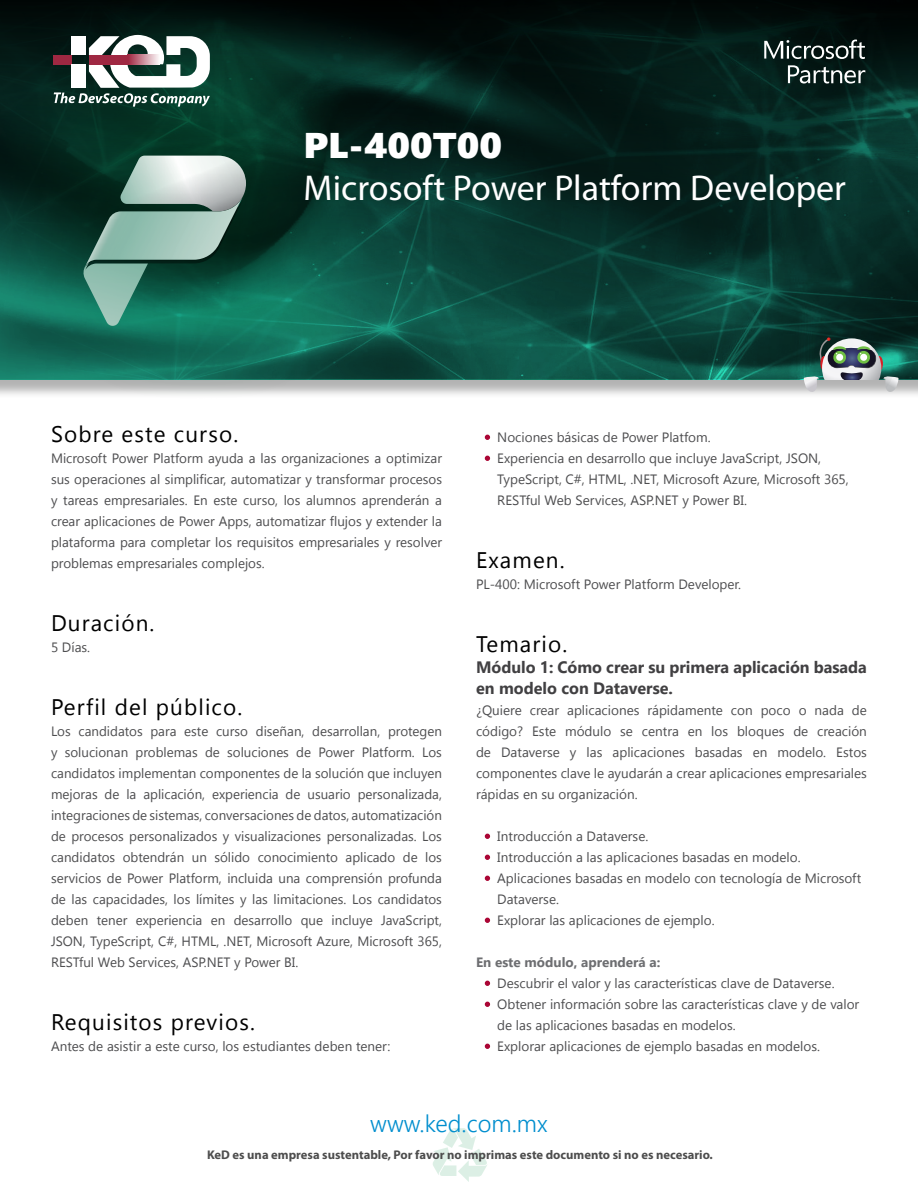
<style>
.page{position:relative;width:918px;height:1188px;background:#fff}
.page>*{position:absolute;margin:0;border:0;box-sizing:border-box;transform-origin:0 0}
.t1{font:36px "Myriad Pro";color:#fff}
.t2{font:35.7px "Segoe UI Black";color:#fff;scale:1.06 1}
.t3{font:300 24px "Segoe UI";color:#008ece}
.t4{font:22.5px "Segoe UI";letter-spacing:.05em;color:#000}
.t5{font:700 16.5px/21px "Segoe UI";color:#414042}
.t6{font:13.5px/21px "Segoe UI";color:#4d4d4f;text-align:justify}
.t7{font:700 13.5px "Segoe UI";color:#6d6e71}
.t8{font:700 12.6px "Myriad Pro";color:#000}
.s1{font-weight:700;color:#ab0635}
</style>
<div class="page">
<svg style="left:433px;top:1128px;width:54px;height:54px"></svg>
<img style="left:664px;top:202px;width:254px;height:177px">
<svg style="left:664px;top:0;width:254px;height:202px;background:#05231e"></svg>
<svg style="left:0;top:0;width:664px;height:395px;background:#103e35"></svg>
<div style="left:53px;top:55px;width:18px;height:9px;background:#9f2842"></div>
<svg style="left:54px;top:35px;width:156px;height:72px"></svg>
<svg style="left:764px;top:40px;width:101px;height:19px"></svg>
<svg style="left:788px;top:65px;width:77px;height:19px"></svg>
<svg style="left:804px;top:337px;width:95px;height:56px;background:#758e8a"></svg>
<img style="left:83px;top:263px;width:65px;height:63px">
<img style="left:218px;top:156px;width:25px;height:37px">
<svg style="left:85px;top:194px;width:160px;height:77px;background:#5e8477"></svg>
<img style="left:120px;top:156px;width:98px;height:48px">
<img style="left:218px;top:196px;width:25px;height:15px">
<h2 class="t2" style="left:303px;top:119px;width:189px">PL-400T00</h2>
<h1 class="t1" style="left:303px;top:166px;width:544px">Microsoft Power Platform Developer</h1>
<h3 class="t4" style="left:51px;top:419px;width:189px">Sobre este curso.</h3>
<p class="t6" style="left:51px;top:447px;width:392px">Microsoft Power Platform ayuda a las organizaciones a optimizar sus operaciones al simplificar, automatizar y transformar procesos y tareas empresariales. En este curso, los alumnos aprenderán a crear aplicaciones de Power Apps, automatizar flujos y extender la plataforma para completar los requisitos empresariales y resolver problemas empresariales complejos.</p>
<h3 class="t4" style="left:51px;top:608px;width:105px">Duración.</h3>
<p class="t6" style="left:51px;top:636px;width:41px">5 Días.</p>
<h3 class="t4" style="left:51px;top:692px;width:193px">Perfil del público.</h3>
<p class="t6" style="left:51px;top:720px;width:393px">Los candidatos para este curso diseñan, desarrollan, protegen y solucionan problemas de soluciones de Power Platform. Los candidatos implementan componentes de la solución que incluyen mejoras de la aplicación, experiencia de usuario personalizada, integraciones de sistemas, conversaciones de datos, automatización de procesos personalizados y visualizaciones personalizadas. Los candidatos obtendrán un sólido conocimiento aplicado de los servicios de Power Platform, incluida una comprensión profunda de las capacidades, los límites y las limitaciones. Los candidatos deben tener experiencia en desarrollo que incluye JavaScript, JSON, TypeScript, C#, HTML, .NET, Microsoft Azure, Microsoft 365, RESTful Web Services, ASP.NET y Power BI.</p>
<h3 class="t4" style="left:51px;top:1007px;width:205px">Requisitos previos.</h3>
<p class="t6" style="left:51px;top:1035px;width:341px">Antes de asistir a este curso, los estudiantes deben tener:</p>
<p class="t6" style="left:490px;top:426px;width:222px"><span class="s1">•</span> Nociones básicas de Power Platfom.</p>
<p class="t6" style="left:497px;top:447px;width:353px;text-align:left;text-indent:-7px"><span class="s1">•</span> Experiencia en desarrollo que incluye JavaScript, JSON,<br>TypeScript, C#, HTML, .NET, Microsoft Azure, Microsoft 365,<br>RESTful Web Services, ASP.NET y Power BI.</p>
<h3 class="t4" style="left:476px;top:545px;width:90px">Examen.</h3>
<p class="t6" style="left:476px;top:573px;width:267px">PL-400: Microsoft Power Platform Developer.</p>
<h3 class="t4" style="left:476px;top:629px;width:93px">Temario.</h3>
<p class="t5" style="left:476px;top:656px;width:392px">Módulo 1: Cómo crear su primera aplicación basada en modelo con Dataverse.</p>
<p class="t6" style="left:476px;top:699px;width:392px">¿Quiere crear aplicaciones rápidamente con poco o nada de código? Este módulo se centra en los bloques de creación de Dataverse y las aplicaciones basadas en modelo. Estos componentes clave le ayudarán a crear aplicaciones empresariales rápidas en su organización.</p>
<p class="t6" style="left:490px;top:825px;width:160px"><span class="s1">•</span> Introducción a Dataverse.</p>
<p class="t6" style="left:490px;top:846px;width:312px"><span class="s1">•</span> Introducción a las aplicaciones basadas en modelo.</p>
<p class="t6" style="left:497px;top:867px;width:366px;text-indent:-7px"><span class="s1">•</span> Aplicaciones basadas en modelo con tecnología de Microsoft<br>Dataverse.</p>
<p class="t6" style="left:490px;top:909px;width:226px"><span class="s1">•</span> Explorar las aplicaciones de ejemplo.</p>
<p class="t7" style="left:476px;top:950px;width:186px">En este módulo, aprenderá a:</p>
<p class="t6" style="left:490px;top:972px;width:346px"><span class="s1">•</span> Descubrir el valor y las características clave de Dataverse.</p>
<p class="t6" style="left:497px;top:993px;width:364px;text-indent:-7px"><span class="s1">•</span> Obtener información sobre las características clave y de valor de las aplicaciones basadas en modelos.</p>
<p class="t6" style="left:490px;top:1035px;width:332px"><span class="s1">•</span> Explorar aplicaciones de ejemplo basadas en modelos.</p>
<h3 class="t3" style="left:370px;top:1101px;width:179px">www.ked.com.mx</h3>
<p class="t8" style="left:207px;top:1146px;width:507px">KeD es una empresa sustentable, Por favor no imprimas este documento si no es necesario.</p>
</div>
